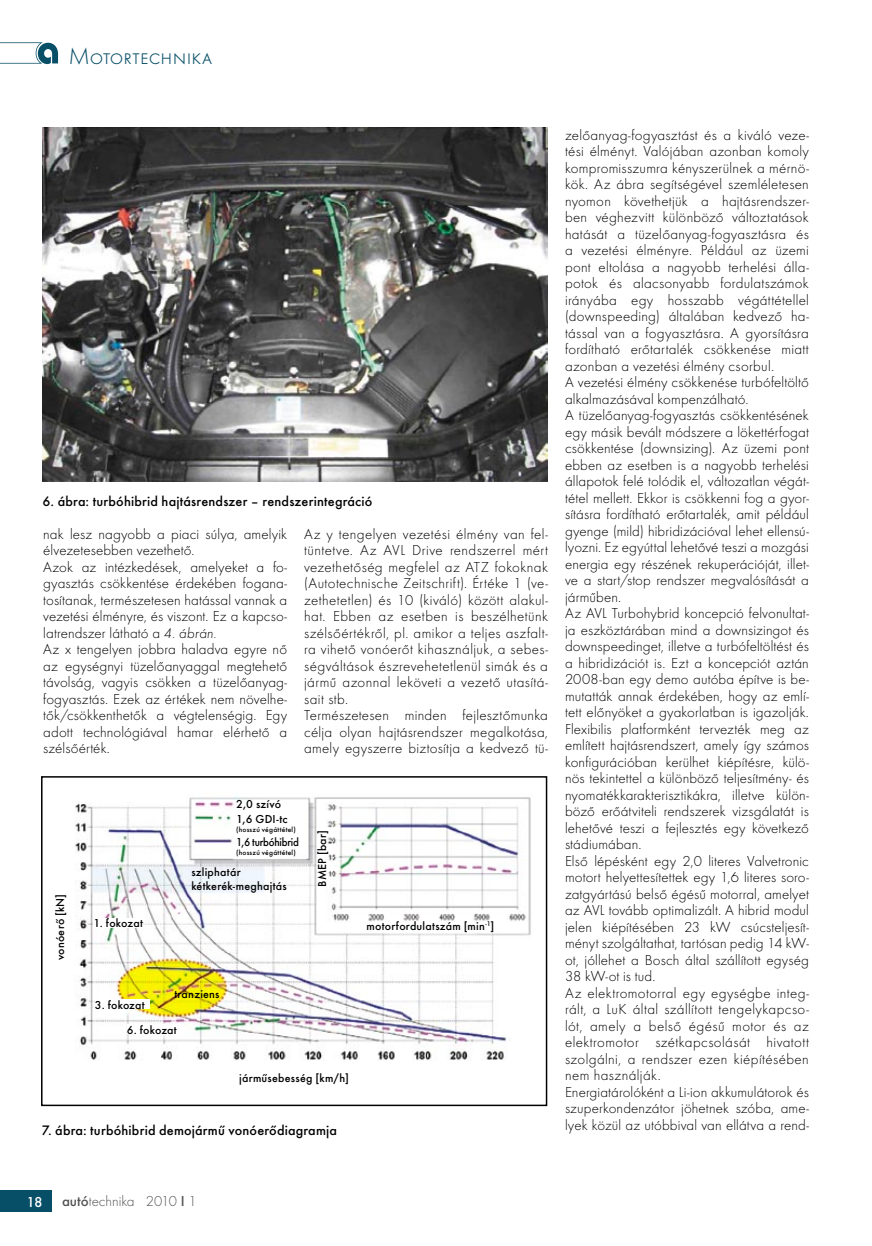
<style>
.page{position:relative;width:872px;height:1246px;background:#fff}
.page>*{position:absolute;margin:0;border:0;box-sizing:border-box;transform-origin:0 0}
.t1{font:300 24px "Futura TOT";color:#074e67}
.t2{font:300 15px/16.5px "Futura TOT";letter-spacing:.01em;color:#000}
.t3{font:300 15px "Futura TOT";color:#535353}
.t4{font:500 15px "Futura TOT";color:#fff}
.t5{font:500 14.25px "Futura TOT";letter-spacing:.015em;color:#000}
.t6{font:500 12px/14.4px "Futura TOT";letter-spacing:.02em;color:#000}
.t7{font:500 12px "Futura TOT";letter-spacing:-.02em;color:#000;scale:.92 1}
.t8{font:500 7.5px "Futura TOT";letter-spacing:.03em;color:#000}
.s1{font-style:italic}
.s2{font-weight:500}
</style>
<div class="page">
<div style="left:0;top:1191px;width:51px;height:21px;background:#074e67"></div>
<svg style="left:0;top:42px;width:58px;height:22px"></svg>
<img style="left:43px;top:128px;width:504px;height:353px">
<img style="left:75px;top:797px;width:456px;height:264px">
<div style="left:41px;top:776px;width:506px;height:330px;border:2px solid #000"></div>
<div style="left:94px;top:918px;width:49px;height:9px;background:#fff"></div>
<div style="left:95px;top:1000px;width:55px;height:9px;background:#fff"></div>
<div style="left:127px;top:1025px;width:55px;height:9px;background:#fff"></div>
<p class="t1" style="left:68px;top:43px;width:145px">Motortechnika</p>
<p class="t5" style="left:43px;top:493px;width:331px">6. ábra: turbóhibrid hajtásrendszer – rendszerintegráció</p>
<p class="t2" style="left:43px;top:526px;width:245px">nak lesz nagyobb a piaci súlya, amelyik élvezetesebben vezethető.<br>Azok az intézkedések, amelyeket a fo&shy;gyasztás csökkentése érdekében fogana&shy;tosítanak, természetesen hatással vannak a vezetési élményre, és viszont. Ez a kapcso&shy;latrendszer látható a <span class="s1">4. ábrán.<br></span>Az x tengelyen jobbra haladva egyre nő az egységnyi tüzelőanyaggal megtehető távolság, vagyis csökken a tüzelőanyag&shy;fogyasztás. Ezek az értékek nem növelhe&shy;tők/csökkenthetők a végtelenségig. Egy adott technológiával hamar elérhető a szélsőérték.</p>
<p class="t2" style="left:304px;top:526px;width:245px">Az y tengelyen vezetési élmény van fel&shy;tüntetve. Az AVL Drive rendszerrel mért vezethetőség megfelel az ATZ fokoknak (Autotechnische Zeitschrift). Értéke 1 (ve&shy;zethetetlen) és 10 (kiváló) között alakul&shy;hat. Ebben az esetben is beszélhetünk szélsőértékről, pl. amikor a teljes aszfalt&shy;ra vihető vonóerőt kihasználjuk, a sebes&shy;ségváltások észrevehetetlenül simák és a jármű azonnal leköveti a vezető utasítá&shy;sait stb.<br>Természetesen minden fejlesztőmunka célja olyan hajtásrendszer megalkotása, amely egyszerre biztosítja a kedvező tü-</p>
<p class="t6" style="left:53px;top:960px;width:68px;rotate:-90deg">vonóerő [kN]</p>
<p class="t6" style="left:94px;top:916px;width:51px">1. fokozat</p>
<p class="t6" style="left:236px;top:797px;width:53px">2,0 szívó<br>1,6 GDI-tc</p>
<p class="t8" style="left:236px;top:825px;width:61px">(hosszú végáttétel)</p>
<p class="t7" style="left:236px;top:835px;width:70px">1,6 turbóhibrid</p>
<p class="t8" style="left:236px;top:848px;width:61px">(hosszú végáttétel)</p>
<p class="t6" style="left:191px;top:864px;width:97px">szliphatár kétkerék-meghajtás</p>
<p class="t6" style="left:315px;top:887px;width:58px;rotate:-90deg">BMEP [bar]</p>
<p class="t6" style="left:174px;top:987px;width:47px">tranziens</p>
<p class="t6" style="left:95px;top:997px;width:51px">3. fokozat</p>
<p class="t6" style="left:127px;top:1023px;width:51px">6. fokozat</p>
<p class="t6" style="left:239px;top:1071px;width:111px">járműsebesség [km/h]</p>
<p class="t5" style="left:42px;top:1122px;width:297px">7. ábra: turbóhibrid demojármű vonóerődiagramja</p>
<p class="t6" style="left:366px;top:919px;width:129px">motorfordulatszám [min<sup>-1</sup>]</p>
<p class="t2" style="left:565px;top:126px;width:245px">zelőanyag-fogyasztást és a kiváló veze&shy;tési élményt. Valójában azonban komoly kompromisszumra kényszerülnek a mérnö&shy;kök. Az ábra segítségével szemléletesen nyomon követhetjük a hajtásrendszer&shy;ben véghezvitt különböző változtatások hatását a tüzelőanyag-fogyasztásra és a vezetési élményre. Például az üzemi pont eltolása a nagyobb terhelési álla&shy;potok és alacsonyabb fordulatszámok irányába egy hosszabb végáttétellel (downspeeding) általában kedvező ha&shy;tással van a fogyasztásra. A gyorsításra fordítható erőtartalék csökkenése miatt azonban a vezetési élmény csorbul.<br>A vezetési élmény csökkenése turbófeltöltő alkalmazásával kompenzálható.<br>A tüzelőanyag-fogyasztás csökkentésének egy másik bevált módszere a lökettérfogat csökkentése (downsizing). Az üzemi pont ebben az esetben is a nagyobb terhelési állapotok felé tolódik el, változatlan végát&shy;tétel mellett. Ekkor is csökkenni fog a gyor&shy;sításra fordítható erőtartalék, amit például gyenge (mild) hibridizációval lehet ellensú&shy;lyozni. Ez egyúttal lehetővé teszi a mozgási energia egy részének rekuperációját, illet&shy;ve a start/stop rendszer megvalósítását a járműben.<br>Az AVL Turbohybrid koncepció felvonultat&shy;ja eszköztárában mind a downsizingot és downspeedinget, illetve a turbófeltöltést és a hibridizációt is. Ezt a koncepciót aztán 2008-ban egy demo autóba építve is be&shy;mutatták annak érdekében, hogy az emlí&shy;tett előnyöket a gyakorlatban is igazolják.<br>Flexibilis platformként tervezték meg az említett hajtásrendszert, amely így számos konfigurációban kerülhet kiépítésre, külö&shy;nös tekintettel a különböző teljesítmény- és nyomatékkarakterisztikákra, illetve külön&shy;böző erőátviteli rendszerek vizsgálatát is lehetővé teszi a fejlesztés egy következő stádiumában.<br>Első lépésként egy 2,0 literes Valvetronic motort helyettesítettek egy 1,6 literes soro&shy;zatgyártású belső égésű motorral, amelyet az AVL tovább optimalizált. A hibrid modul jelen kiépítésében 23 kW csúcsteljesít&shy;ményt szolgáltathat, tartósan pedig 14 kW&shy;ot, jóllehet a Bosch által szállított egység 38 kW-ot is tud.<br>Az elektromotorral egy egységbe integ&shy;rált, a LuK által szállított tengelykapcso&shy;lót, amely a belső égésű motor és az elektromotor szétkapcsolását hivatott szolgálni, a rendszer ezen kiépítésében nem használják.<br>Energiatárolóként a Li-ion akkumulátorok és szuperkondenzátor jöhetnek szóba, ame&shy;lyek közül az utóbbival van ellátva a rend-</p>
<p class="t4" style="left:27px;top:1193px;width:17px">18</p>
<p class="t3" style="left:62px;top:1193px;width:136px"><span class="s2">autó</span>technika 2010 <span class="s2">I</span> 1</p>
</div>
